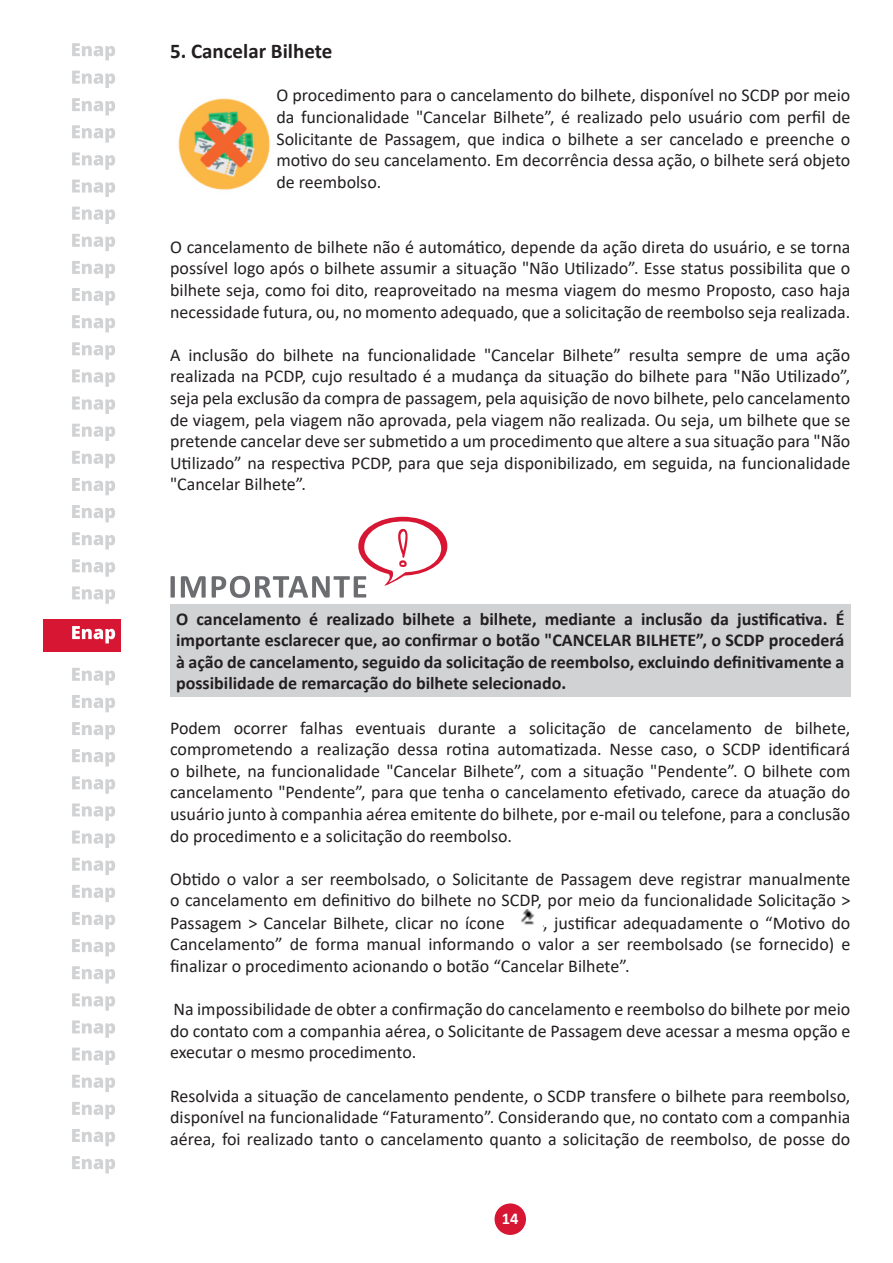
<style>
.page{position:relative;width:893px;height:1263px;background:#fff}
.page>*{position:absolute;margin:0;border:0;box-sizing:border-box;transform-origin:0 0}
.Sub_titulo{font:700 21px "Calibri";color:#231f20}
.texto{font:18px/21.6px "Calibri";color:#231f20;text-align:justify}
.texto-2{font:700 18px/21.6px "Calibri";color:#231f20;text-align:justify}
.t1{font:700 16.5px "Calibri";color:#fff}
</style>
<div class="page">
<div style="left:495px;top:1203px;width:31px;height:32px;background:#d71634;border-radius:50%"></div>
<div style="left:44px;top:619px;width:77px;height:32px;background:#d71634"></div>
<svg style="left:72px;top:626px;width:43px;height:17px"></svg>
<svg style="left:72px;top:98px;width:43px;height:17px"></svg>
<svg style="left:72px;top:125px;width:43px;height:18px"></svg>
<svg style="left:72px;top:152px;width:43px;height:18px"></svg>
<svg style="left:72px;top:180px;width:43px;height:17px"></svg>
<svg style="left:72px;top:207px;width:43px;height:17px"></svg>
<svg style="left:72px;top:234px;width:43px;height:17px"></svg>
<svg style="left:72px;top:261px;width:43px;height:17px"></svg>
<svg style="left:72px;top:288px;width:43px;height:17px"></svg>
<svg style="left:72px;top:315px;width:43px;height:17px"></svg>
<svg style="left:72px;top:342px;width:43px;height:18px"></svg>
<svg style="left:72px;top:369px;width:43px;height:18px"></svg>
<svg style="left:72px;top:397px;width:43px;height:17px"></svg>
<svg style="left:72px;top:424px;width:43px;height:17px"></svg>
<svg style="left:72px;top:451px;width:43px;height:17px"></svg>
<svg style="left:72px;top:478px;width:43px;height:17px"></svg>
<svg style="left:72px;top:505px;width:43px;height:17px"></svg>
<svg style="left:72px;top:532px;width:43px;height:17px"></svg>
<svg style="left:72px;top:559px;width:43px;height:18px"></svg>
<svg style="left:72px;top:586px;width:43px;height:18px"></svg>
<svg style="left:72px;top:668px;width:43px;height:17px"></svg>
<svg style="left:72px;top:695px;width:43px;height:17px"></svg>
<svg style="left:72px;top:722px;width:43px;height:17px"></svg>
<svg style="left:72px;top:749px;width:43px;height:17px"></svg>
<svg style="left:72px;top:776px;width:43px;height:18px"></svg>
<svg style="left:72px;top:803px;width:43px;height:18px"></svg>
<svg style="left:72px;top:830px;width:43px;height:18px"></svg>
<svg style="left:72px;top:858px;width:43px;height:17px"></svg>
<svg style="left:72px;top:885px;width:43px;height:17px"></svg>
<svg style="left:72px;top:912px;width:43px;height:17px"></svg>
<svg style="left:72px;top:939px;width:43px;height:17px"></svg>
<svg style="left:72px;top:966px;width:43px;height:17px"></svg>
<svg style="left:72px;top:993px;width:43px;height:18px"></svg>
<svg style="left:72px;top:1020px;width:43px;height:18px"></svg>
<svg style="left:72px;top:1047px;width:43px;height:18px"></svg>
<svg style="left:72px;top:1075px;width:43px;height:17px"></svg>
<svg style="left:72px;top:1102px;width:43px;height:17px"></svg>
<svg style="left:72px;top:1129px;width:43px;height:17px"></svg>
<svg style="left:72px;top:1156px;width:43px;height:17px"></svg>
<svg style="left:72px;top:71px;width:43px;height:17px"></svg>
<svg style="left:72px;top:43px;width:43px;height:18px"></svg>
<img style="left:178px;top:98px;width:92px;height:92px">
<svg style="left:171px;top:576px;width:4px;height:22px"></svg>
<svg style="left:181px;top:576px;width:25px;height:22px"></svg>
<svg style="left:212px;top:517px;width:235px;height:81px"></svg>
<div style="left:170px;top:604px;width:680px;height:92px;background:#d1d2d4"></div>
<img style="left:521px;top:910px;width:22px;height:17px">
<p class="Sub_titulo" style="left:170px;top:36px;width:164px">5. Cancelar Bilhete</p>
<p class="texto" style="left:276px;top:84px;width:576px">O procedimento para o cancelamento do bilhete, disponível no SCDP por meio da funcionalidade "Cancelar Bilhete”, é realizado pelo usuário com perfil de Solicitante de Passagem, que indica o bilhete a ser cancelado e preenche o motivo do seu cancelamento. Em decorrência dessa ação, o bilhete será objeto de reembolso.</p>
<p class="texto" style="left:170px;top:235px;width:682px">O cancelamento de bilhete não é automático, depende da ação direta do usuário, e se torna possível logo após o bilhete assumir a situação "Não Utilizado”. Esse status possibilita que o bilhete seja, como foi dito, reaproveitado na mesma viagem do mesmo Proposto, caso haja necessidade futura, ou, no momento adequado, que a solicitação de reembolso seja realizada.</p>
<p class="texto" style="left:170px;top:343px;width:682px">A inclusão do bilhete na funcionalidade "Cancelar Bilhete” resulta sempre de uma ação realizada na PCDP, cujo resultado é a mudança da situação do bilhete para "Não Utilizado”, seja pela exclusão da compra de passagem, pela aquisição de novo bilhete, pelo cancelamento de viagem, pela viagem não aprovada, pela viagem não realizada. Ou seja, um bilhete que se pretende cancelar deve ser submetido a um procedimento que altere a sua situação para "Não Utilizado” na respectiva PCDP, para que seja disponibilizado, em seguida, na funcionalidade "Cancelar Bilhete”.</p>
<p class="texto-2" style="left:176px;top:607px;width:670px">O cancelamento é realizado bilhete a bilhete, mediante a inclusão da justificativa. É importante esclarecer que, ao confirmar o botão "CANCELAR BILHETE”, o SCDP procederá à ação de cancelamento, seguido da solicitação de reembolso, excluindo definitivamente a possibilidade de remarcação do bilhete selecionado.</p>
<p class="texto" style="left:170px;top:716px;width:682px">Podem ocorrer falhas eventuais durante a solicitação de cancelamento de bilhete, comprometendo a realização dessa rotina automatizada. Nesse caso, o SCDP identificará o bilhete, na funcionalidade "Cancelar Bilhete”, com a situação "Pendente”. O bilhete com cancelamento "Pendente”, para que tenha o cancelamento efetivado, carece da atuação do usuário junto à companhia aérea emitente do bilhete, por e-mail ou telefone, para a conclusão do procedimento e a solicitação do reembolso.</p>
<p class="texto" style="left:170px;top:867px;width:682px;line-height:22px">Obtido o valor a ser reembolsado, o Solicitante de Passagem deve registrar manualmente o cancelamento em definitivo do bilhete no SCDP, por meio da funcionalidade Solicitação &gt; Passagem &gt; Cancelar Bilhete, clicar no ícone</p>
<p class="texto" style="left:170px;top:911px;width:682px;text-indent:373px">, justificar adequadamente o “Motivo do Cancelamento” de forma manual informando o valor a ser reembolsado (se fornecido) e finalizar o procedimento acionando o botão “Cancelar Bilhete”.</p>
<p class="texto" style="left:170px;top:998px;width:682px">Na impossibilidade de obter a confirmação do cancelamento e reembolso do bilhete por meio do contato com a companhia aérea, o Solicitante de Passagem deve acessar a mesma opção e executar o mesmo procedimento.</p>
<p class="texto" style="left:170px;top:1084px;width:682px">Resolvida a situação de cancelamento pendente, o SCDP transfere o bilhete para reembolso, disponível na funcionalidade “Faturamento”. Considerando que, no contato com a companhia aérea, foi realizado tanto o cancelamento quanto a solicitação de reembolso, de posse do</p>
<p class="t1" style="left:502px;top:1207px;width:18px">14</p>
</div>
